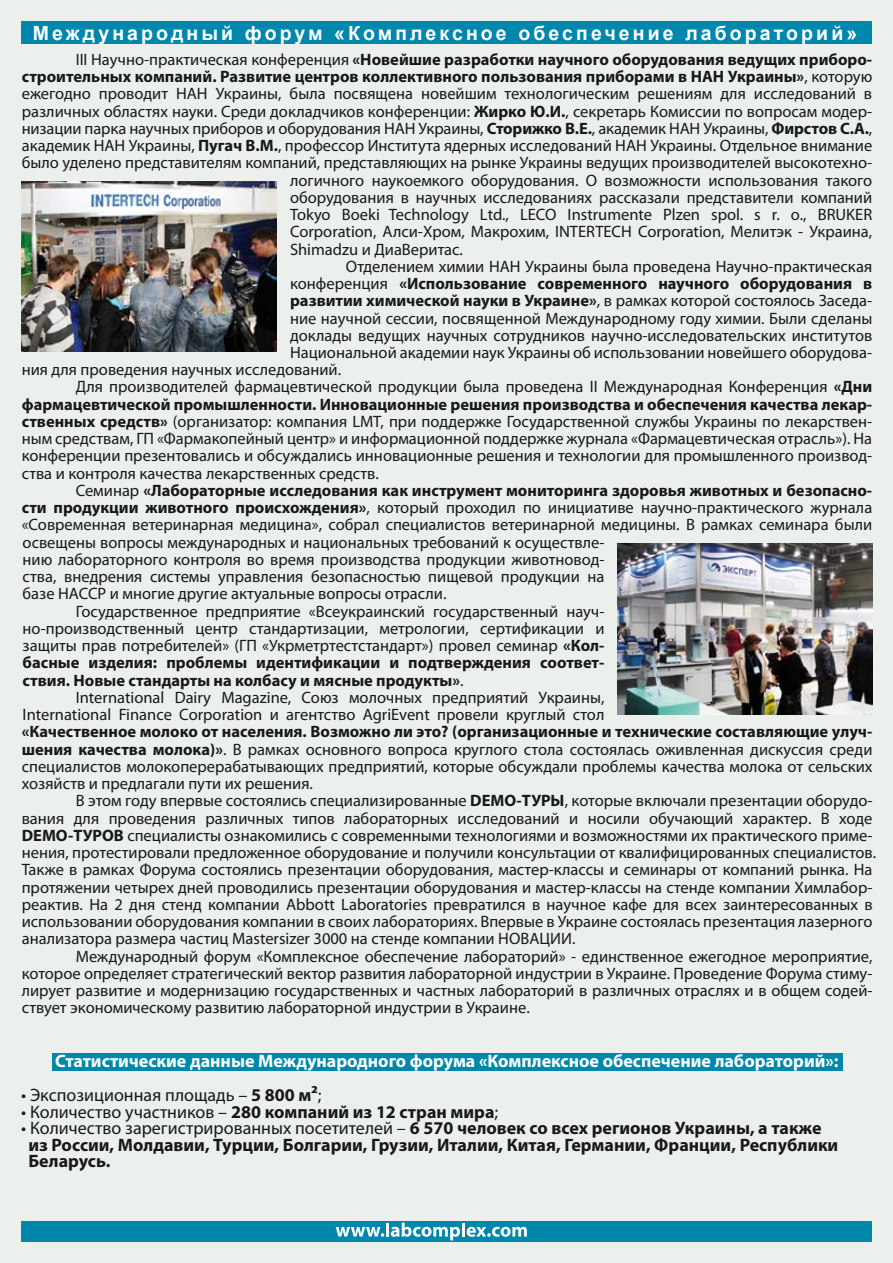
<style>
.page{position:relative;width:893px;height:1263px;background:#ebf0ec}
.page>*{position:absolute;margin:0;border:0;box-sizing:border-box;transform-origin:0 0}
.t1{font:700 19.5px "Arial";letter-spacing:.16em;color:#fff}
.t2{font:700 18px/16.5px "Myriad Pro";color:#1a171c}
.t3{font:700 18px "Myriad Pro";color:#fff}
.t4{font:18px "Myriad Pro";color:#1a171c}
.t5{font:16.5px/17.2px "Myriad Pro";color:#1a171c;text-align:justify}
.t6{font:700 16.5px "Myriad Pro";color:#1a171c}
.s1{font-weight:400}
.s2{font-weight:700}
</style>
<div class="page">
<div style="left:21px;top:21px;width:851px;height:22px;background:#0088ac"></div>
<div style="left:21px;top:1221px;width:851px;height:21px;background:#0088ac"></div>
<svg style="left:336px;top:1223px;width:191px;height:17px"></svg>
<img style="left:617px;top:544px;width:255px;height:170px">
<img style="left:22px;top:181px;width:255px;height:170px">
<div style="left:52px;top:1053px;width:790px;height:18px;background:#0088ac"></div>
<p class="t1" style="left:33px;top:20px;width:826px">Международный форум «Комплексное обеспечение лабораторий»</p>
<p class="t6" style="left:76px;top:49px;width:798px"><span class="s1">ІІІ Научно-практическая конференция</span> «Новейшие разработки научного оборудования ведущих приборо-</p>
<p class="t6" style="left:22px;top:66px;width:852px">строительных компаний. Развитие центров коллективного пользования приборами в НАН Украины»<span class="s1">, которую</span></p>
<p class="t5" style="left:22px;top:85px;width:852px">ежегодно проводит НАН Украины, была посвящена новейшим технологическим решениям для исследований в</p>
<p class="t5" style="left:22px;top:102px;width:852px">различных областях науки. Среди докладчиков конференции: <span class="s2">Жирко Ю.И.</span>, секретарь Комиссии по вопросам модер-</p>
<p class="t5" style="left:22px;top:119px;width:852px">низации парка научных приборов и оборудования НАН Украины, <span class="s2">Сторижко В.Е.</span>, академик НАН Украины, <span class="s2">Фирстов С.А.</span>,</p>
<p class="t5" style="left:22px;top:137px;width:852px">академик НАН Украины, <span class="s2">Пугач В.М.</span>, профессор Института ядерных исследований НАН Украины. Отдельное внимание</p>
<p class="t5" style="left:22px;top:154px;width:852px">было уделено представителям компаний, представляющих на рынке Украины ведущих производителей высокотехно-</p>
<p class="t5" style="left:290px;top:171px;width:584px">логичного наукоемкого оборудования. О возможности использования такого</p>
<p class="t5" style="left:290px;top:188px;width:584px">оборудования в научных исследованиях рассказали представители компаний</p>
<p class="t5" style="left:290px;top:206px;width:584px">Tokyo Boeki Technology Ltd., LECO Instrumente Plzen spol. s r. о., BRUKER</p>
<p class="t5" style="left:290px;top:223px;width:584px">Corporation, Алси-Хром, Макрохим, INTERTECH Corporation, Мелитэк - Украина,</p>
<p class="t5" style="left:290px;top:240px;width:175px">Shimadzu и ДиаВеритас.</p>
<p class="t5" style="left:346px;top:257px;width:528px">Отделением химии НАН Украины была проведена Научно-практическая</p>
<p class="t6" style="left:290px;top:273px;width:584px"><span class="s1">конференция</span> «Использование современного научного оборудования в</p>
<p class="t6" style="left:290px;top:290px;width:584px">развитии химической науки в Украине»<span class="s1">, в рамках которой состоялось Заседа-</span></p>
<p class="t5" style="left:290px;top:309px;width:584px">ние научной сессии, посвященной Международному году химии. Были сделаны</p>
<p class="t5" style="left:290px;top:326px;width:584px">доклады ведущих научных сотрудников научно-исследовательских институтов</p>
<p class="t5" style="left:290px;top:344px;width:584px">Национальной академии наук Украины об использовании новейшего оборудова-</p>
<p class="t5" style="left:22px;top:361px;width:321px">ния для проведения научных исследований.</p>
<p class="t5" style="left:76px;top:378px;width:798px">Для производителей фармацевтической продукции была проведена ІІ Международная Конференция <span class="s2">«Дни</span></p>
<p class="t6" style="left:22px;top:393px;width:852px">фармацевтической промышленности. Инновационные решения производства и обеспечения качества лекар-</p>
<p class="t5" style="left:22px;top:413px;width:852px"><span class="s2">ственных средств»</span> (организатор: компания LMT, при поддержке Государственной службы Украины по лекарствен-</p>
<p class="t5" style="left:22px;top:430px;width:852px">ным средствам, ГП «Фармакопейный центр» и информационной поддержке журнала «Фармацевтическая отрасль»). На</p>
<p class="t5" style="left:22px;top:447px;width:852px">конференции презентовались и обсуждались инновационные решения и технологии для промышленного производ-</p>
<p class="t5" style="left:22px;top:464px;width:359px">ства и контроля качества лекарственных средств.</p>
<p class="t6" style="left:76px;top:480px;width:798px"><span class="s1">Семинар</span> «Лабораторные исследования как инструмент мониторинга здоровья животных и безопасно-</p>
<p class="t5" style="left:22px;top:499px;width:852px"><span class="s2">сти продукции животного происхождения»</span>, который проходил по инициативе научно-практического журнала</p>
<p class="t5" style="left:22px;top:516px;width:852px">«Современная ветеринарная медицина», собрал специалистов ветеринарной медицины. В рамках семинара были</p>
<p class="t5" style="left:23px;top:533px;width:583px">освещены вопросы международных и национальных требований к осуществле-</p>
<p class="t5" style="left:23px;top:550px;width:583px">нию лабораторного контроля во время производства продукции животновод-</p>
<p class="t5" style="left:23px;top:568px;width:583px">ства, внедрения системы управления безопасностью пищевой продукции на</p>
<p class="t5" style="left:23px;top:585px;width:425px">базе НАССР и многие другие актуальные вопросы отрасли.</p>
<p class="t5" style="left:76px;top:602px;width:530px">Государственное предприятие «Всеукраинский государственный науч-</p>
<p class="t5" style="left:23px;top:619px;width:583px">но-производственный центр стандартизации, метрологии, сертификации и</p>
<p class="t5" style="left:23px;top:637px;width:583px">защиты прав потребителей» (ГП «Укрметртестстандарт») провел семинар <span class="s2">«Кол-</span></p>
<p class="t6" style="left:23px;top:652px;width:583px">басные изделия: проблемы идентификации и подтверждения соответ-</p>
<p class="t6" style="left:23px;top:669px;width:442px">ствия. Новые стандарты на колбасу и мясные продукты»<span class="s1">.</span></p>
<p class="t5" style="left:76px;top:688px;width:530px">International Dairy Magazine, Союз молочных предприятий Украины,</p>
<p class="t5" style="left:23px;top:706px;width:583px">International Finance Corporation и агентство AgriEvent провели круглый стол</p>
<p class="t5" style="left:22px;top:723px;width:852px"><span class="s2">«Качественное молоко от населения. Возможно ли это? (организационные и технические составляющие улуч&shy;шения качества молока)»</span>. В рамках основного вопроса круглого стола состоялась оживленная дискуссия среди специалистов молокоперерабатывающих предприятий, которые обсуждали проблемы качества молока от сельских хозяйств и предлагали пути их решения.</p>
<p class="t5" style="left:22px;top:792px;width:856px;text-align:left;text-indent:54px">В этом году впервые состоялись специализированные <span class="s2">DEMO-ТУРЫ</span>, которые включали презентации оборудо&shy;вания для проведения различных типов лабораторных исследований и носили обучающий характер. В ходе <span class="s2">DEMO-ТУРОВ</span> специалисты ознакомились с современными технологиями и возможностями их практического приме&shy;нения, протестировали предложенное оборудование и получили консультации от квалифицированных специалистов.<br>Также в рамках Форума состоялись презентации оборудования, мастер-классы и семинары от компаний рынка. На протяжении четырех дней проводились презентации оборудования и мастер-классы на стенде компании Химлабор&shy;реактив. На 2 дня стенд компании Abbott Laboratories превратился в научное кафе для всех заинтересованных в использовании оборудования компании в своих лабораториях. Впервые в Украине состоялась презентация лазерного анализатора размера частиц Mastersizer 3000 на стенде компании НОВАЦИИ.</p>
<p class="t5" style="left:22px;top:947px;width:852px;text-indent:54px">Международный форум «Комплексное обеспечение лабораторий» - единственное ежегодное мероприятие, которое определяет стратегический вектор развития лабораторной индустрии в Украине. Проведение Форума стиму&shy;лирует развитие и модернизацию государственных и частных лабораторий в различных отраслях и в общем содей&shy;ствует экономическому развитию лабораторной индустрии в Украине.</p>
<p class="t3" style="left:55px;top:1050px;width:785px">Статистические данные Международного форума «Комплексное обеспечение лабораторий»:</p>
<p class="t4" style="left:21px;top:1084px;width:302px">• Экспозиционная площадь – <span class="s2">5 800 м2</span>;</p>
<p class="t2" style="left:21px;top:1103px;width:479px"><span class="s1">• Количество участников –</span> 280 компаний из 12 стран мира<span class="s1">;</span></p>
<p class="t2" style="left:28px;top:1119px;width:811px;text-indent:-7px"><span class="s1">• Количество зарегистрированных посетителей –</span> 6 570 человек со всех регионов Украины, а также из России, Молдавии, Турции, Болгарии, Грузии, Италии, Китая, Германии, Франции, Республики<br>Беларусь.</p>
</div>
